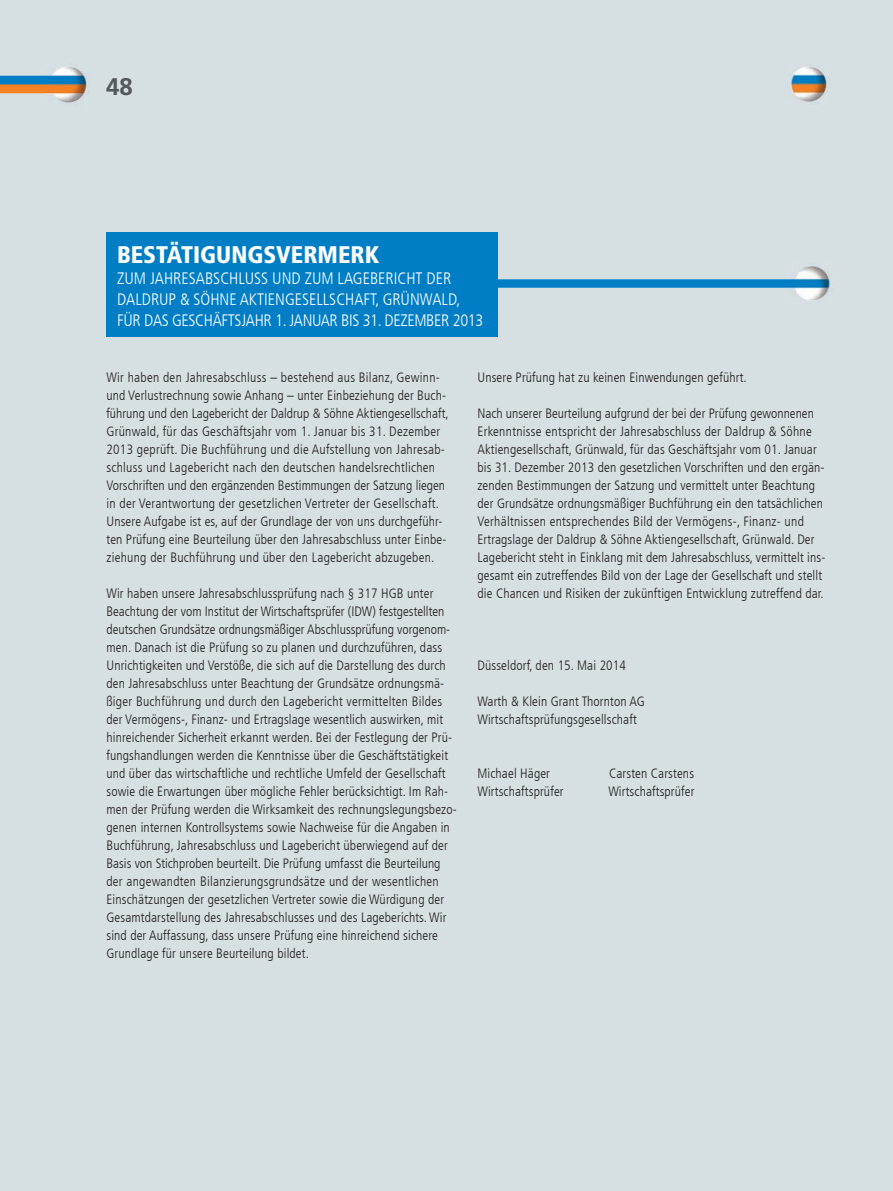
<style>
.page{position:relative;width:893px;height:1191px;background:#d6dfe2}
.page>*{position:absolute;margin:0;border:0;box-sizing:border-box;transform-origin:0 0}
.t1{font:900 condensed 24px "Frutiger LT Com";color:#fff}
.t2{font:700 24px "Frutiger LT Com";color:#52585b}
.t3{font:300 condensed 16.5px/21px "Frutiger LT Com";color:#fff}
.t4{font:300 condensed 13.5px/18px "Frutiger LT Com";letter-spacing:.01em;color:#231f20}
</style>
<div class="page">
<img style="left:0;top:67px;width:87px;height:36px">
<img style="left:789px;top:66px;width:40px;height:36px">
<div style="left:106px;top:232px;width:391px;height:105px;background:#007ec5"></div>
<img style="left:497px;top:263px;width:336px;height:41px">
<h1 class="t2" style="left:106px;top:72px;width:28px">48</h1>
<h1 class="t1" style="left:117px;top:240px;width:264px">BESTÄTIGUNGSVERMERK</h1>
<p class="t3" style="left:117px;top:267px;width:368px">ZUM JAHRESABSCHLUSS UND ZUM LAGEBERICHT DER<br>DALDRUP &amp; SÖHNE AKTIENGESELLSCHAFT, GRÜNWALD,<br>FÜR DAS GESCHÄFTSJAHR 1. JANUAR BIS 31. DEZEMBER 2013</p>
<p class="t4" style="left:106px;top:369px;width:344px">Wir haben den Jahresabschluss – bestehend aus Bilanz, Gewinn&shy;und Verlustrechnung sowie Anhang – unter Einbeziehung der Buch&shy;führung und den Lagebericht der Daldrup &amp; Söhne Aktiengesellschaft, Grünwald, für das Geschäftsjahr vom 1. Januar bis 31. Dezember 2013 geprüft. Die Buchführung und die Aufstellung von Jahresab&shy;schluss und Lagebericht nach den deutschen handelsrechtlichen Vorschriften und den ergänzenden Bestimmungen der Satzung liegen in der Verantwortung der gesetzlichen Vertreter der Gesellschaft.<br>Unsere Aufgabe ist es, auf der Grundlage der von uns durchgeführ&shy;ten Prüfung eine Beurteilung über den Jahresabschluss unter Einbe&shy;ziehung der Buchführung und über den Lagebericht abzugeben.</p>
<p class="t4" style="left:106px;top:585px;width:352px">Wir haben unsere Jahresabschlussprüfung nach § 317 HGB unter Beachtung der vom Institut der Wirtschaftsprüfer (IDW) festgestellten deutschen Grundsätze ordnungsmäßiger Abschlussprüfung vorgenom&shy;men. Danach ist die Prüfung so zu planen und durchzuführen, dass Unrichtigkeiten und Verstöße, die sich auf die Darstellung des durch den Jahresabschluss unter Beachtung der Grundsätze ordnungsmä&shy;ßiger Buchführung und durch den Lagebericht vermittelten Bildes der Vermögens-, Finanz- und Ertragslage wesentlich auswirken, mit hinreichender Sicherheit erkannt werden. Bei der Festlegung der Prü&shy;fungshandlungen werden die Kenntnisse über die Geschäftstätigkeit und über das wirtschaftliche und rechtliche Umfeld der Gesellschaft sowie die Erwartungen über mögliche Fehler berücksichtigt. Im Rah&shy;men der Prüfung werden die Wirksamkeit des rechnungslegungsbezo&shy;genen internen Kontrollsystems sowie Nachweise für die Angaben in Buchführung, Jahresabschluss und Lagebericht überwiegend auf der Basis von Stichproben beurteilt. Die Prüfung umfasst die Beurteilung der angewandten Bilanzierungsgrundsätze und der wesentlichen Einschätzungen der gesetzlichen Vertreter sowie die Würdigung der Gesamtdarstellung des Jahresabschlusses und des Lageberichts. Wir sind der Auffassung, dass unsere Prüfung eine hinreichend sichere Grundlage für unsere Beurteilung bildet.</p>
<p class="t4" style="left:477px;top:369px;width:271px">Unsere Prüfung hat zu keinen Einwendungen geführt.</p>
<p class="t4" style="left:477px;top:405px;width:349px">Nach unserer Beurteilung aufgrund der bei der Prüfung gewonnenen Erkenntnisse entspricht der Jahresabschluss der Daldrup &amp; Söhne Aktiengesellschaft, Grünwald, für das Geschäftsjahr vom 01. Januar bis 31. Dezember 2013 den gesetzlichen Vorschriften und den ergän&shy;zenden Bestimmungen der Satzung und vermittelt unter Beachtung der Grundsätze ordnungsmäßiger Buchführung ein den tatsächlichen Verhältnissen entsprechendes Bild der Vermögens-, Finanz- und Ertragslage der Daldrup &amp; Söhne Aktiengesellschaft, Grünwald. Der Lagebericht steht in Einklang mit dem Jahresabschluss, vermittelt ins&shy;gesamt ein zutreffendes Bild von der Lage der Gesellschaft und stellt die Chancen und Risiken der zukünftigen Entwicklung zutreffend dar.</p>
<p class="t4" style="left:477px;top:656px;width:150px">Düsseldorf, den 15. Mai 2014</p>
<p class="t4" style="left:477px;top:692px;width:169px">Warth &amp; Klein Grant Thornton AG<br>Wirtschaftsprüfungsgesellschaft</p>
<p class="t4" style="left:477px;top:764px;width:74px">Michael Häger</p>
<p class="t4" style="left:609px;top:764px;width:87px">Carsten Carstens</p>
<p class="t4" style="left:477px;top:782px;width:88px">Wirtschaftsprüfer</p>
<p class="t4" style="left:608px;top:782px;width:88px">Wirtschaftsprüfer</p>
</div>
